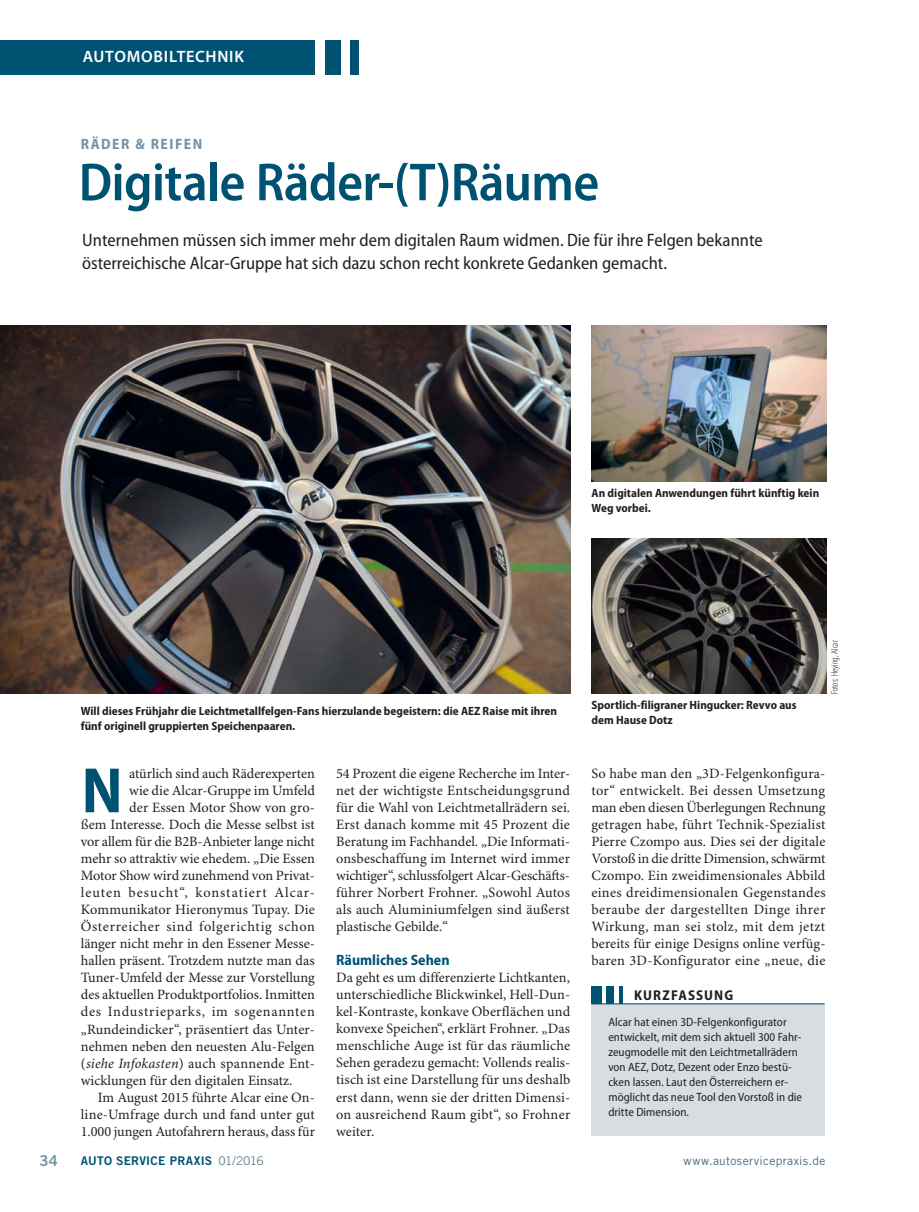
<style>
.page{position:relative;width:919px;height:1212px;background:#fff}
.page>*{position:absolute;margin:0;border:0;box-sizing:border-box;transform-origin:0 0}
.t1{font:700 semi-condensed 64.65px "Myriad Pro";color:#005273}
.t2{font:600 semi-condensed 54px "Myriad Pro";letter-spacing:-.01em;color:#005273}
.t3{font:semi-condensed 18px/22.5px "Myriad Pro";color:#231f20}
.t4{font:600 16.5px "Myriad Pro";letter-spacing:.045em;color:#fff}
.t5{font:700 semi-condensed 15px "Myriad Pro";color:#005273}
.t6{font:700 semi-condensed 15px "Myriad Pro";letter-spacing:.1em;color:#7294a5}
.t7{font:15px "Trade Gothic LT Std Bd 2";color:#7294a5}
.t8{font:14.25px/17px "Minion Pro";color:#231f20;text-align:justify}
.t9{font:14.25px "Minion Pro";letter-spacing:.05em;color:#231f20}
.t10{font:14.25px "Minion Pro";letter-spacing:.07em;color:#231f20}
.t11{font:14.25px "Minion Pro";letter-spacing:.055em;color:#231f20}
.t12{font:700 semi-condensed 14.25px "Myriad Pro";letter-spacing:.075em;color:#231f20}
.t13{font:700 semi-condensed 12px/15px "Myriad Pro";color:#231f20}
.t14{font:semi-condensed 12px/15px "Myriad Pro";letter-spacing:.005em;color:#231f20}
.t15{font:12px "Trade Gothic LT Std Bd 2";letter-spacing:.02em;color:#005273}
.t16{font:12px "Trade Gothic LT Std";letter-spacing:.03em;color:#476e7f}
.t17{font:300 condensed 9.75px "Myriad Pro";color:#231f20}
.s1{font-style:italic}
.s2{font-family:"Trade Gothic LT Std";font-weight:300;color:#476e7f}
</style>
<div class="page">
<div style="left:350px;top:40px;width:8px;height:34px;background:#005273"></div>
<div style="left:325px;top:40px;width:15px;height:34px;background:#005273"></div>
<div style="left:0;top:40px;width:315px;height:34px;background:#005273"></div>
<div style="left:591px;top:1004px;width:233px;height:132px;background:#d8dde1"></div>
<hr style="left:591px;top:1003px;width:233px;height:1px;background:#005273">
<div style="left:591px;top:987px;width:10px;height:17px;background:#005273"></div>
<div style="left:606px;top:987px;width:8px;height:17px;background:#005273"></div>
<hr style="left:619px;top:987px;width:4px;height:17px;background:#005273">
<img style="left:0;top:325px;width:570px;height:369px">
<img style="left:591px;top:538px;width:234px;height:156px">
<img style="left:591px;top:325px;width:234px;height:156px">
<p class="t4" style="left:83px;top:47px;width:163px">AUTOMOBILTECHNIK</p>
<p class="t6" style="left:81px;top:138px;width:123px">RÄDER &amp; REIFEN</p>
<h2 class="t2" style="left:79px;top:162px;width:522px">Digitale Räder-(T)Räume</h2>
<p class="t3" style="left:82px;top:231px;width:682px">Unternehmen müssen sich immer mehr dem digitalen Raum widmen. Die für ihre Felgen bekannte österreichische Alcar-Gruppe hat sich dazu schon recht konkrete Gedanken gemacht.</p>
<p class="t13" style="left:591px;top:487px;width:229px">An digitalen Anwendungen führt künftig kein<br>Weg vorbei.</p>
<p class="t13" style="left:81px;top:704px;width:477px">Will dieses Frühjahr die Leichtmetallfelgen-Fans hierzulande begeistern: die AEZ Raise mit ihren fünf originell gruppierten Speichenpaaren.</p>
<p class="t13" style="left:591px;top:699px;width:206px">Sportlich-filigraner Hingucker: Revvo aus dem Hause Dotz</p>
<p class="t17" style="left:828px;top:694px;width:55px;rotate:-90deg">Fotos: Heying, Alcar</p>
<h1 class="t1" style="left:81px;top:766px;width:43px">N</h1>
<p class="t8" style="left:129px;top:766px;width:187px">atürlich sind auch Räderexperten</p>
<p class="t8" style="left:129px;top:783px;width:187px">wie die Alcar-Gruppe im Umfeld</p>
<p class="t8" style="left:129px;top:800px;width:187px">der Essen Motor Show von gro-</p>
<p class="t8" style="left:81px;top:817px;width:235px">ßem Interesse. Doch die Messe selbst ist</p>
<p class="t8" style="left:81px;top:834px;width:235px">vor allem für die B2B-Anbieter lange nicht</p>
<p class="t8" style="left:81px;top:851px;width:235px">mehr so attraktiv wie ehedem. „Die Essen</p>
<p class="t8" style="left:81px;top:868px;width:235px">Motor Show wird zunehmend von Privat-</p>
<p class="t10" style="left:81px;top:887px;width:235px">leuten besucht“, konstatiert Alcar-</p>
<p class="t8" style="left:81px;top:902px;width:235px">Kommunikator Hieronymus Tupay. Die</p>
<p class="t9" style="left:81px;top:921px;width:235px">Österreicher sind folgerichtig schon</p>
<p class="t8" style="left:81px;top:936px;width:235px">länger nicht mehr in den Essener Messe-</p>
<p class="t8" style="left:81px;top:954px;width:235px">hallen präsent. Trotzdem nutzte man das</p>
<p class="t8" style="left:81px;top:971px;width:235px">Tuner-Umfeld der Messe zur Vorstellung</p>
<p class="t8" style="left:81px;top:988px;width:235px">des aktuellen Produktportfolios. Inmitten</p>
<p class="t11" style="left:81px;top:1006px;width:235px">des Industrieparks, im sogenannten</p>
<p class="t8" style="left:81px;top:1022px;width:235px">„Rundeindicker“, präsentiert das Unter-</p>
<p class="t8" style="left:81px;top:1039px;width:235px">nehmen neben den neuesten Alu-Felgen</p>
<p class="t8" style="left:81px;top:1056px;width:235px">(<span class="s1">siehe Info kasten</span>) auch spannende Ent-</p>
<p class="t8" style="left:81px;top:1073px;width:213px">wicklungen für den digitalen Einsatz.</p>
<p class="t8" style="left:98px;top:1090px;width:218px">Im August 2015 führte Alcar eine On-</p>
<p class="t8" style="left:81px;top:1107px;width:235px">line-Umfrage durch und fand unter gut</p>
<p class="t8" style="left:81px;top:1124px;width:236px">1.000 jungen Autofahrern heraus, dass für</p>
<p class="t8" style="left:336px;top:766px;width:235px">54 Prozent die eigene Recherche im Inter&shy;net der wichtigste Entscheidungsgrund für die Wahl von Leichtmetallrädern sei.<br>Erst danach komme mit 45 Prozent die Beratung im Fachhandel. „Die Informati&shy;onsbeschaffung im Internet wird immer wichtiger“, schlussfolgert Alcar-Geschäfts&shy;führer Norbert Frohner. „Sowohl Autos als auch Aluminiumfelgen sind äußerst plastische Gebilde.“</p>
<p class="t5" style="left:336px;top:955px;width:115px">Räumliches Sehen</p>
<p class="t8" style="left:336px;top:970px;width:236px">Da geht es um differenzierte Lichtkanten, unterschiedliche Blickwinkel, Hell-Dun&shy;kel-Kontraste, konkave Oberflächen und konvexe Speichen“, erklärt Frohner. „Das menschliche Auge ist für das räumliche Sehen geradezu gemacht: Vollends realis&shy;tisch ist eine Darstellung für uns deshalb erst dann, wenn sie der dritten Dimensi&shy;on ausreichend Raum gibt“, so Frohner weiter.</p>
<p class="t8" style="left:591px;top:766px;width:236px">So habe man den „3D-Felgenkonfigura&shy;tor“ entwickelt. Bei dessen Umsetzung man eben diesen Überlegungen Rechnung getragen habe, führt Technik-Spezialist Pierre Czompo aus. Dies sei der digitale Vorstoß in die dritte Dimension, schwärmt Czompo. Ein zweidimensionales Abbild eines dreidimensionalen Gegenstandes beraube der dargestellten Dinge ihrer Wirkung, man sei stolz, mit dem jetzt bereits für einige Designs online verfüg&shy;baren 3D-Konfigurator eine „neue, die</p>
<p class="t12" style="left:634px;top:989px;width:101px">KURZFASSUNG</p>
<p class="t14" style="left:608px;top:1016px;width:195px">Alcar hat einen 3D-Felgenkonfigurator entwickelt, mit dem sich aktuell 300 Fahr&shy;zeugmodelle mit den Leichtmetallrädern von AEZ, Dotz, Dezent oder Enzo bestü&shy;cken lassen. Laut den Österreichern er&shy;möglicht das neue Tool den Vorstoß in die dritte Dimension.</p>
<p class="t7" style="left:39px;top:1152px;width:20px">34</p>
<p class="t15" style="left:81px;top:1154px;width:184px">AUTO SERVICE PRAXIS <span class="s2">01/2016</span></p>
<p class="t16" style="left:683px;top:1154px;width:143px">www.autoservicepraxis.de</p>
</div>
